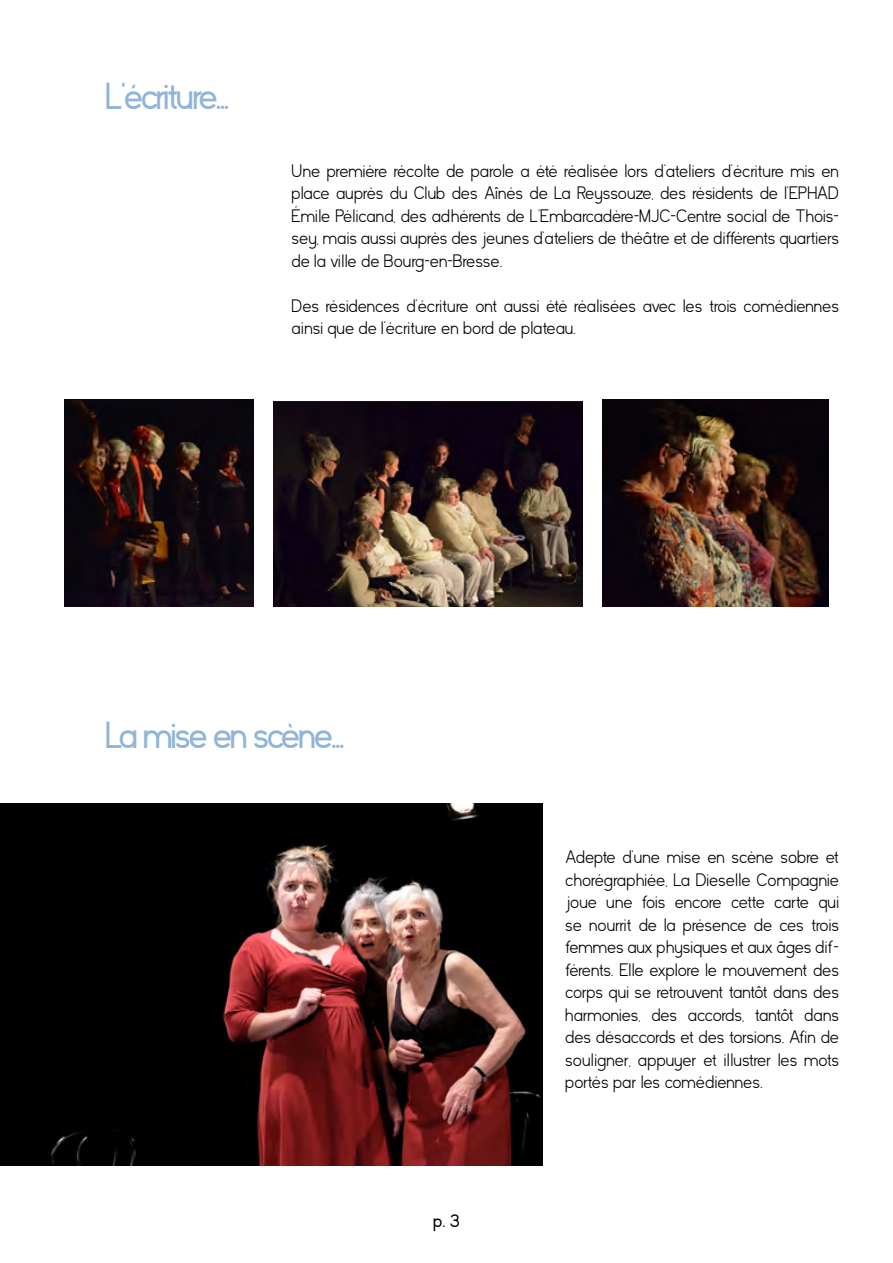
<style>
.page{position:relative;width:893px;height:1263px;background:#fff}
.page>*{position:absolute;margin:0;border:0;box-sizing:border-box;transform-origin:0 0}
.t1{font:37.5px "Kayak Sans";letter-spacing:-.06em;color:#90b5d7}
.t2{font:300 18px/22.5px "Kayak Sans";color:#000;text-align:justify}
.t3{font:18px "Kayak Sans";color:#000}
</style>
<div class="page">
<img style="left:64px;top:400px;width:190px;height:206px">
<img style="left:273px;top:401px;width:310px;height:205px">
<img style="left:602px;top:400px;width:227px;height:206px">
<img style="left:0;top:804px;width:542px;height:361px">
<h1 class="t1" style="left:105px;top:75px;width:126px">L’écriture...</h1>
<p class="t2" style="left:292px;top:159px;width:549px">Une première récolte de parole a été réalisée lors d’ateliers d’écriture mis en place auprès du Club des Aînés de La Reyssouze, des résidents de l’EPHAD Émile Pélicand, des adhérents de L’Embarcadère-MJC-Centre social de Thois&shy;sey, mais aussi auprès des jeunes d’ateliers de théâtre et de différents quartiers de la ville de Bourg-en-Bresse.</p>
<p class="t2" style="left:292px;top:294px;width:549px">Des résidences d’écriture ont aussi été réalisées avec les trois comédiennes ainsi que de l’écriture en bord de plateau.</p>
<h1 class="t1" style="left:105px;top:715px;width:241px">La mise en scène...</h1>
<p class="t3" style="left:433px;top:1210px;width:28px">p. 3</p>
<p class="t2" style="left:565px;top:846px;width:275px">Adepte d’une mise en scène sobre et chorégraphiée, La Dieselle Compagnie joue une fois encore cette carte qui se nourrit de la présence de ces trois femmes aux physiques et aux âges dif&shy;férents. Elle explore le mouvement des corps qui se retrouvent tantôt dans des harmonies, des accords, tantôt dans des désaccords et des torsions. Afin de souligner, appuyer et illustrer les mots portés par les comédiennes.</p>
</div>
